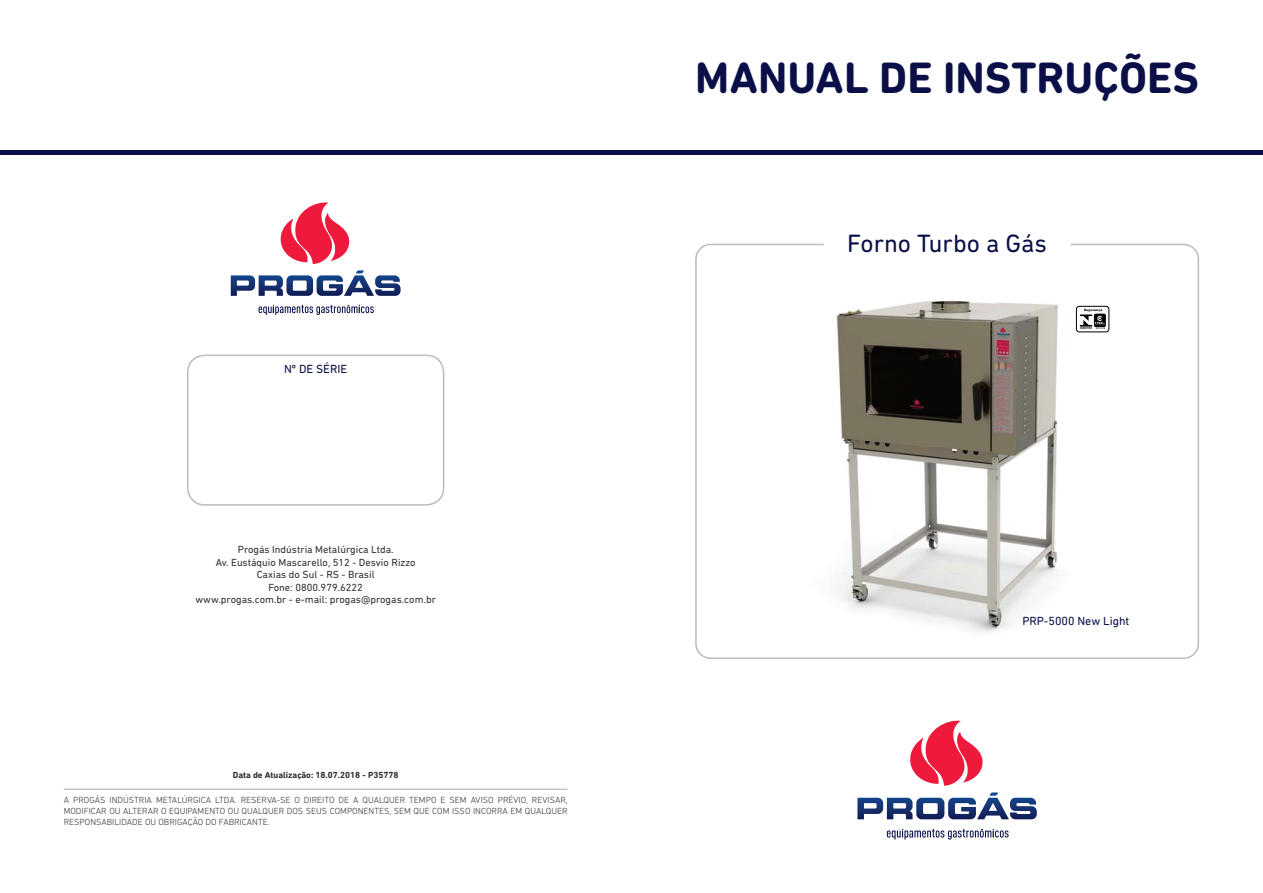
<style>
.page{position:relative;width:1263px;height:893px;background:#fff}
.page>*{position:absolute;margin:0;border:0;box-sizing:border-box;transform-origin:0 0}
.t1{font:700 44.7px "DIN Next Rounded LT Pro";color:#0a0f47}
.t2{font:25.5px "DIN Next Rounded LT Pro";color:#0a0f47}
.t3{font:12px "DIN Next Rounded LT Pro";color:#0a0f47}
.t4{font:10.5px/12.6px "DIN Next Rounded LT Pro";color:#2f3031;text-align:center}
.t5{font:300 9px/10.8px "DIN Next Rounded LT Pro";color:#2f3031;text-align:justify}
.t6{font:700 9px "DIN Next Rounded LT Pro";color:#2f3031}
</style>
<div class="page">
<svg style="left:231px;top:270px;width:170px;height:26px"></svg>
<svg style="left:258px;top:305px;width:116px;height:10px"></svg>
<svg style="left:280px;top:202px;width:70px;height:62px"></svg>
<hr style="left:64px;top:789px;width:504px;height:1px;background:#b9bbbe">
<svg style="left:187px;top:355px;width:257px;height:151px"></svg>
<hr style="left:0;top:151px;width:631px;height:4px;background:#0a0f47">
<hr style="left:631px;top:151px;width:632px;height:4px;background:#0a0f47">
<svg style="left:857px;top:792px;width:180px;height:27px"></svg>
<svg style="left:887px;top:829px;width:121px;height:11px"></svg>
<svg style="left:910px;top:720px;width:73px;height:66px"></svg>
<svg style="left:695px;top:244px;width:504px;height:415px"></svg>
<svg style="left:1076px;top:306px;width:33px;height:26px"></svg>
<h3 class="t3" style="left:284px;top:364px;width:65px">Nº DE SÉRIE</h3>
<p class="t4" style="left:195px;top:544px;width:242px">Progás Indústria Metalúrgica Ltda.<br>Av. Eustáquio Mascarello, 512 - Desvio Rizzo<br>Caxias do Sul - RS - Brasil<br>Fone: 0800.979.6222<br>www.progas.com.br - e-mail: progas@progas.com.br</p>
<p class="t6" style="left:233px;top:771px;width:167px">Data de Atualização: 18.07.2018 - P35778</p>
<p class="t5" style="left:64px;top:795px;width:506px">A PROGÁS INDÚSTRIA METALÚRGICA LTDA. RESERVA-SE O DIREITO DE A QUALQUER TEMPO E SEM AVISO PRÉVIO, REVISAR, MODIFICAR OU ALTERAR O EQUIPAMENTO OU QUALQUER DOS SEUS COMPONENTES, SEM QUE COM ISSO INCORRA EM QUALQUER RESPONSABILIDADE OU OBRIGAÇÃO DO FABRICANTE.</p>
<h1 class="t1" style="left:695px;top:59px;width:505px">MANUAL DE INSTRUÇÕES</h1>
<h2 class="t2" style="left:847px;top:233px;width:201px">Forno Turbo a Gás</h2>
<h3 class="t3" style="left:1022px;top:616px;width:109px">PRP-5000 New Light</h3>
</div>
